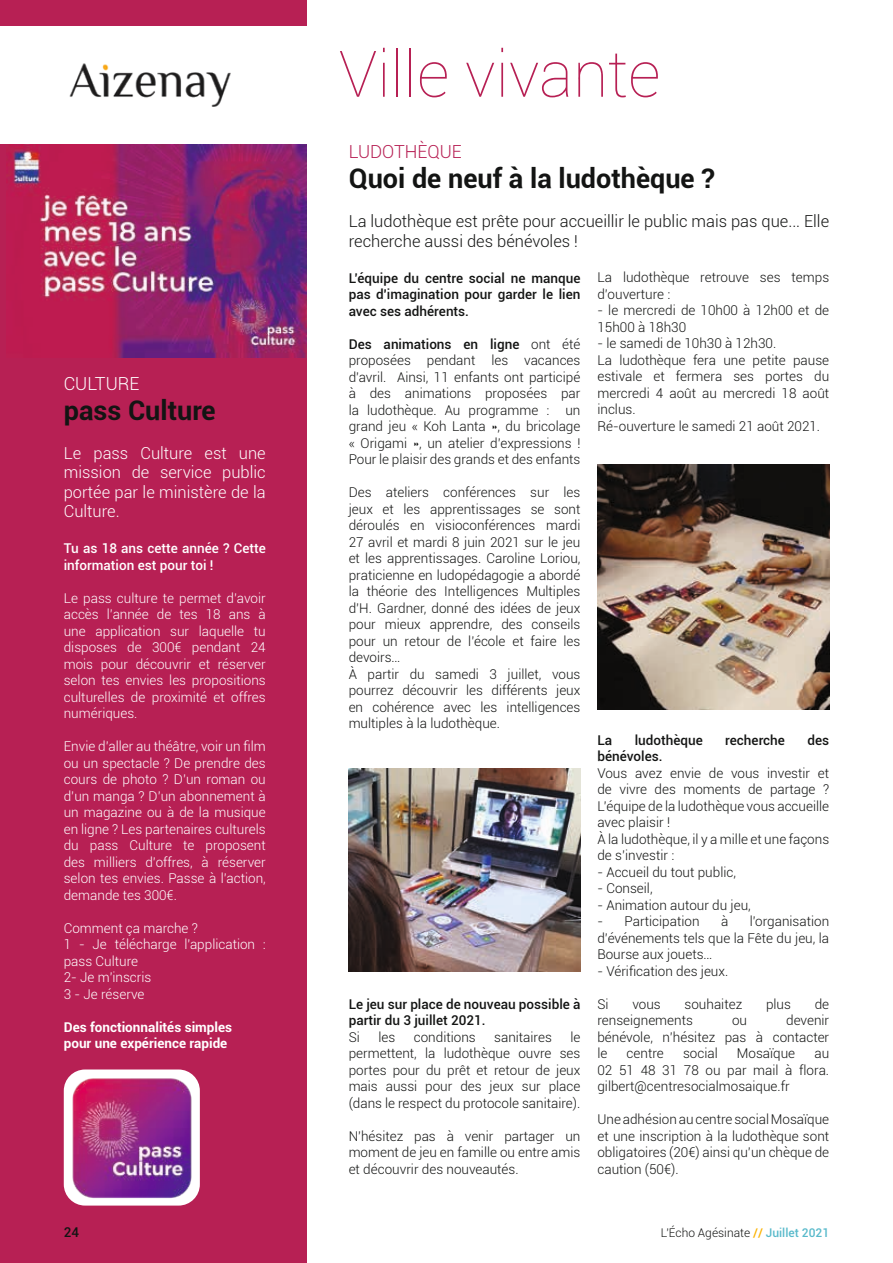
<style>
.page{position:relative;width:893px;height:1263px;background:#fff}
.page>*{position:absolute;margin:0;border:0;box-sizing:border-box;transform-origin:0 0}
.t1{font:100 64.35px "Roboto";color:#b72054}
.t2{font:700 27px "Roboto";color:#131413}
.t3{font:300 18px "Roboto";color:#b72054}
.t4{font:300 18px "Roboto";color:#fff}
.t5{font:300 16.5px/19.5px "Roboto";color:#131413}
.t6{font:300 16.5px/19.5px "Roboto";color:#fff;text-align:justify}
.t7{font:300 13.5px/16.5px "Roboto";color:#131413;text-align:justify}
.t8{font:300 13.5px/16.5px "Roboto";color:#fff;text-align:justify}
.t9{font:500 13.5px/16.5px "Roboto";color:#131413;text-align:justify}
.t10{font:700 13.5px/16.5px "Roboto";color:#fff}
.t11{font:500 13.5px/16.5px "Roboto";color:#fff}
.t12{font:300 12px "Roboto";color:#131413}
.s1{font-weight:500}
.s2{font-weight:500;color:#fbb200}
.s3{font-weight:500;color:#59bacb}
</style>
<div class="page">
<div style="left:0;top:0;width:306px;height:26px;background:#b72054"></div>
<img style="left:69px;top:63px;width:162px;height:43px">
<div style="left:0;top:145px;width:306px;height:1118px;background:#b72054"></div>
<img style="left:597px;top:465px;width:232px;height:244px">
<img style="left:12px;top:145px;width:294px;height:212px">
<div style="left:64px;top:1069px;width:136px;height:136px;background:#fff;border-radius:21px"></div>
<img style="left:72px;top:1078px;width:120px;height:120px">
<img style="left:349px;top:769px;width:231px;height:202px">
<h3 class="t4" style="left:64px;top:371px;width:77px">CULTURE</h3>
<h2 class="t2" style="left:64px;top:391px;width:153px">pass Culture</h2>
<p class="t6" style="left:64px;top:443px;width:203px">Le pass Culture est une mission de service public portée par le ministère de la Culture.</p>
<p class="t11" style="left:64px;top:540px;width:203px">Tu as 18 ans cette année ? Cette information est pour toi !</p>
<p class="t8" style="left:64px;top:589px;width:203px">Le pass culture te permet d’avoir accès l’année de tes 18 ans à une application sur laquelle tu disposes de 300€ pendant 24 mois pour découvrir et réserver selon tes envies les propositions culturelles de proximité et offres numériques.</p>
<p class="t8" style="left:64px;top:738px;width:203px">Envie d’aller au théâtre, voir un film ou un spectacle ? De prendre des cours de photo ? D’un roman ou d’un manga ? D’un abonnement à un magazine ou à de la musique en ligne ? Les partenaires culturels du pass Culture te proposent des milliers d’offres, à réserver selon tes envies. Passe à l’action, demande tes 300€.</p>
<p class="t8" style="left:64px;top:919px;width:203px;text-align:left">Comment ça marche ?<br>1 - Je télécharge l'application : pass Culture<br>2- Je m'inscris<br>3 - Je réserve</p>
<p class="t10" style="left:64px;top:1018px;width:170px">Des fonctionnalités simples pour une expérience rapide</p>
<h1 class="t1" style="left:339px;top:29px;width:323px">Ville vivante</h1>
<h3 class="t3" style="left:349px;top:139px;width:115px">LUDOTHÈQUE</h3>
<h2 class="t2" style="left:349px;top:159px;width:368px">Quoi de neuf à la ludothèque ?</h2>
<p class="t5" style="left:349px;top:211px;width:482px">La ludothèque est prête pour accueillir le public mais pas que... Elle recherche aussi des bénévoles !</p>
<p class="t9" style="left:349px;top:269px;width:233px">L’équipe du centre social ne manque pas d'imagination pour garder le lien avec ses adhérents.</p>
<p class="t7" style="left:349px;top:335px;width:233px"><span class="s1">Des animations en ligne</span> ont été proposées pendant les vacances d'avril. Ainsi, 11 enfants ont participé à des animations proposées par la ludothèque. Au programme : un grand jeu « Koh Lanta », du bricolage « Origami », un atelier d’expressions !<br>Pour le plaisir des grands et des enfants</p>
<p class="t7" style="left:349px;top:484px;width:233px;text-align:left">Des ateliers conférences sur les jeux et les apprentissages se sont déroulés en visioconférences mardi 27 avril et mardi 8 juin 2021 sur le jeu et les apprentissages. Caroline Loriou, praticienne en ludopédagogie a abordé la théorie des Intelligences Multiples d’H. Gardner, donné des idées de jeux pour mieux apprendre, des conseils pour un retour de l’école et faire les devoirs…<br>À partir du samedi 3 juillet, vous pourrez découvrir les différents jeux en cohérence avec les intelligences multiples à la ludothèque.</p>
<p class="t7" style="left:597px;top:269px;width:233px">La ludothèque retrouve ses temps d’ouverture :</p>
<p class="t7" style="left:597px;top:302px;width:233px">- le mercredi de 10h00 à 12h00 et de<br>15h00 à 18h30</p>
<p class="t7" style="left:597px;top:335px;width:233px;text-align:left">- le samedi de 10h30 à 12h30.<br>La ludothèque fera une petite pause estivale et fermera ses portes du mercredi 4 août au mercredi 18 août inclus.<br>Ré-ouverture le samedi 21 août 2021.</p>
<p class="t9" style="left:349px;top:995px;width:233px">Le jeu sur place de nouveau possible à partir du 3 juillet 2021.</p>
<p class="t7" style="left:349px;top:1028px;width:13px">Si</p>
<p class="t7" style="left:378px;top:1028px;width:18px">les</p>
<p class="t7" style="left:414px;top:1028px;width:63px">conditions</p>
<p class="t7" style="left:494px;top:1028px;width:59px">sanitaires</p>
<p class="t7" style="left:349px;top:1028px;width:233px;text-indent:222px">le permettent, la ludothèque ouvre ses portes pour du prêt et retour de jeux mais aussi pour des jeux sur place (dans le respect du protocole sanitaire).</p>
<p class="t7" style="left:349px;top:1127px;width:233px">N'hésitez pas à venir partager un moment de jeu en famille ou entre amis et découvrir des nouveautés.</p>
<p class="t9" style="left:597px;top:731px;width:16px">La</p>
<p class="t9" style="left:635px;top:731px;width:70px">ludothèque</p>
<p class="t9" style="left:725px;top:731px;width:61px">recherche</p>
<p class="t9" style="left:807px;top:731px;width:23px">des</p>
<p class="t9" style="left:597px;top:747px;width:67px">bénévoles.</p>
<p class="t7" style="left:597px;top:764px;width:233px;text-align:left">Vous avez envie de vous investir et de vivre des moments de partage ?<br>L'équipe de la ludothèque vous accueille avec plaisir !<br>À la ludothèque, il y a mille et une façons de s’investir :</p>
<p class="t7" style="left:597px;top:863px;width:140px">- Accueil du tout public,</p>
<p class="t7" style="left:597px;top:879px;width:57px">- Conseil,</p>
<p class="t7" style="left:597px;top:896px;width:155px">- Animation autour du jeu,</p>
<p class="t7" style="left:597px;top:912px;width:104px">- Participation</p>
<p class="t7" style="left:721px;top:912px;width:9px">à</p>
<p class="t7" style="left:597px;top:912px;width:233px;text-indent:152px">l'organisation d’événements tels que la Fête du jeu, la Bourse aux jouets…</p>
<p class="t7" style="left:597px;top:962px;width:132px">- Vérification des jeux.</p>
<p class="t7" style="left:597px;top:995px;width:13px">Si</p>
<p class="t7" style="left:632px;top:995px;width:30px">vous</p>
<p class="t7" style="left:685px;top:995px;width:59px">souhaitez</p>
<p class="t7" style="left:766px;top:995px;width:26px">plus</p>
<p class="t7" style="left:815px;top:995px;width:16px">de</p>
<p class="t7" style="left:597px;top:1011px;width:97px">renseignements</p>
<p class="t7" style="left:732px;top:1011px;width:17px">ou</p>
<p class="t7" style="left:597px;top:1011px;width:233px;text-indent:189px">devenir bénévole, n’hésitez pas à contacter le</p>
<p class="t7" style="left:627px;top:1044px;width:39px">centre</p>
<p class="t7" style="left:683px;top:1044px;width:36px">social</p>
<p class="t7" style="left:737px;top:1044px;width:60px">Mosaïque</p>
<p class="t7" style="left:597px;top:1044px;width:233px;text-indent:217px">au 02 51 48 31 78 ou par mail à flora. gilbert@centresocialmosaique.fr</p>
<p class="t7" style="left:597px;top:1110px;width:233px">Une adhésion au centre social Mosaïque et une inscription à la ludothèque sont obligatoires (20€) ainsi qu’un chèque de caution (50€).</p>
<p class="t9" style="left:64px;top:1224px;width:17px">24</p>
<p class="t12" style="left:661px;top:1225px;width:170px">L'Écho Agésinate <span class="s2">//</span> <span class="s3">Juillet 2021</span></p>
</div>
